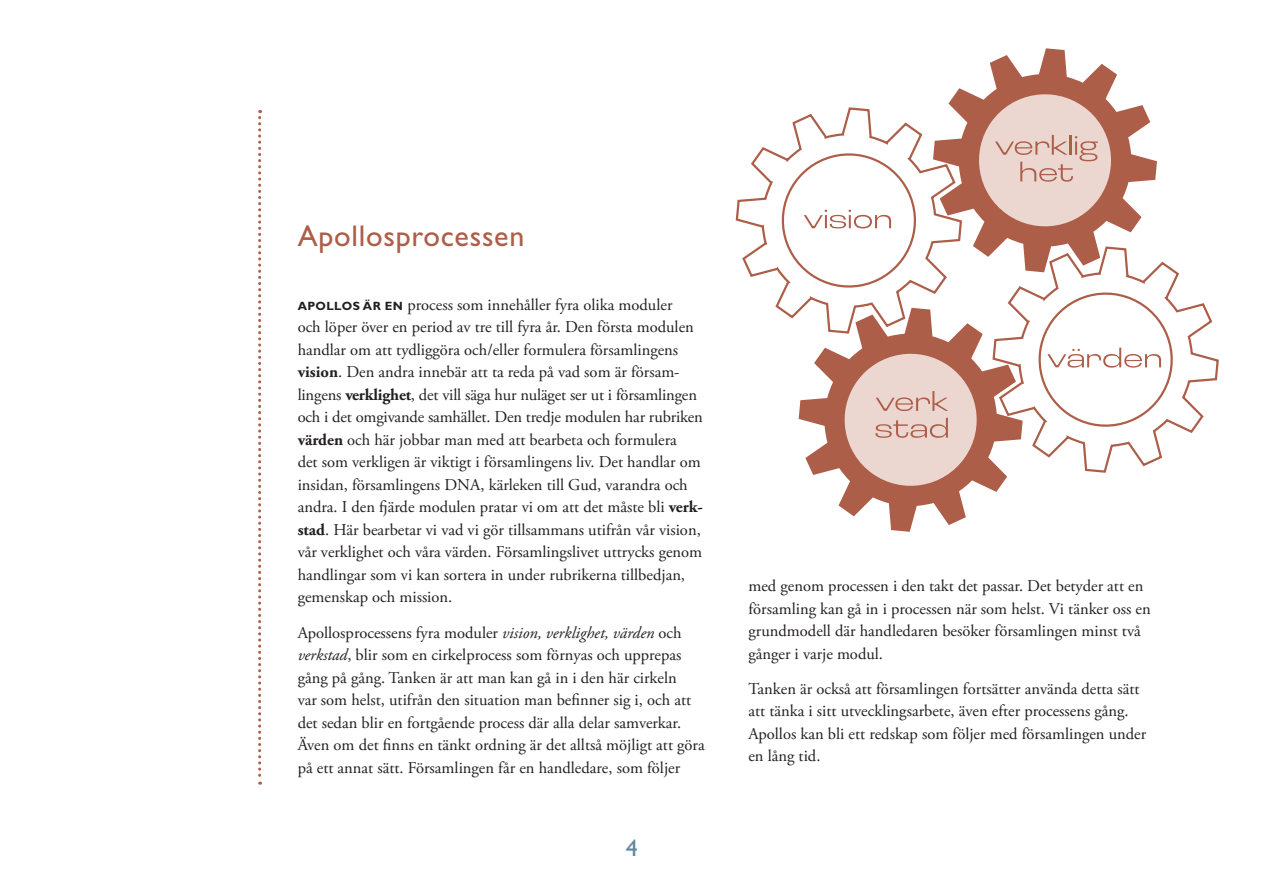
<style>
.page{position:relative;width:1263px;height:893px;background:#fff}
.page>*{position:absolute;margin:0;border:0;box-sizing:border-box;transform-origin:0 0}
.t1{font:30px "Gill Sans Std";letter-spacing:.025em;color:#ad5e49}
.t2{font:24px "Gill Sans Std";color:#61899e}
.t3{font:16.5px/22.5px "Adobe Garamond Pro";color:#231f20}
.s1{font-family:"Gill Sans Std";font-weight:700;font-size:12px}
.s2{font-weight:700}
.s3{font-style:italic}
</style>
<div class="page">
<svg style="left:258px;top:110px;width:3px;height:675px"></svg>
<svg style="left:735px;top:107px;width:212px;height:212px"></svg>
<svg style="left:933px;top:48px;width:224px;height:224px"></svg>
<svg style="left:991px;top:245px;width:228px;height:228px"></svg>
<svg style="left:799px;top:308px;width:224px;height:224px"></svg>
<h1 class="t1" style="left:298px;top:218px;width:228px">Apollosprocessen</h1>
<p class="t3" style="left:298px;top:294px;width:407px"><span class="s1">APOLLOS ÄR EN</span> process som innehåller fyra olika moduler<br>och löper över en period av tre till fyra år. Den första modulen handlar om att tydliggöra och/eller formulera församlingens <span class="s2">vision</span>. Den andra innebär att ta reda på vad som är försam&shy;lingens <span class="s2">verklighet</span>, det vill säga hur nuläget ser ut i församlingen och i det omgivande samhället. Den tredje modulen har rubriken <span class="s2">värden</span> och här jobbar man med att bearbeta och formulera<br>det som verkligen är viktigt i församlingens liv. Det handlar om insidan, församlingens DNA, kärleken till Gud, varandra och andra. I den fjärde modulen pratar vi om att det måste bli <span class="s2">verk&shy;stad</span>. Här bearbetar vi vad vi gör tillsammans utifrån vår vision, vår verklighet och våra värden. Församlingslivet uttrycks genom handlingar som vi kan sortera in under rubrikerna tillbedjan, gemenskap och mission.</p>
<p class="t3" style="left:298px;top:622px;width:409px">Apollosprocessens fyra moduler <span class="s3">vision, verklighet, värden</span> och <span class="s3">verkstad</span>, blir som en cirkelprocess som förnyas och upprepas gång på gång. Tanken är att man kan gå in i den här cirkeln<br>var som helst, utifrån den situation man befinner sig i, och att det sedan blir en fortgående process där alla delar samverkar.<br>Även om det finns en tänkt ordning är det alltså möjligt att göra på ett annat sätt. Församlingen får en handledare, som följer</p>
<h2 class="t2" style="left:626px;top:834px;width:13px">4</h2>
<p class="t3" style="left:748px;top:575px;width:404px">med genom processen i den takt det passar. Det betyder att en församling kan gå in i processen när som helst. Vi tänker oss en grundmodell där handledaren besöker församlingen minst två gånger i varje modul.</p>
<p class="t3" style="left:748px;top:678px;width:399px">Tanken är också att församlingen fortsätter använda detta sätt att tänka i sitt utvecklingsarbete, även efter processens gång.<br>Apollos kan bli ett redskap som följer med församlingen under en lång tid.</p>
</div>
